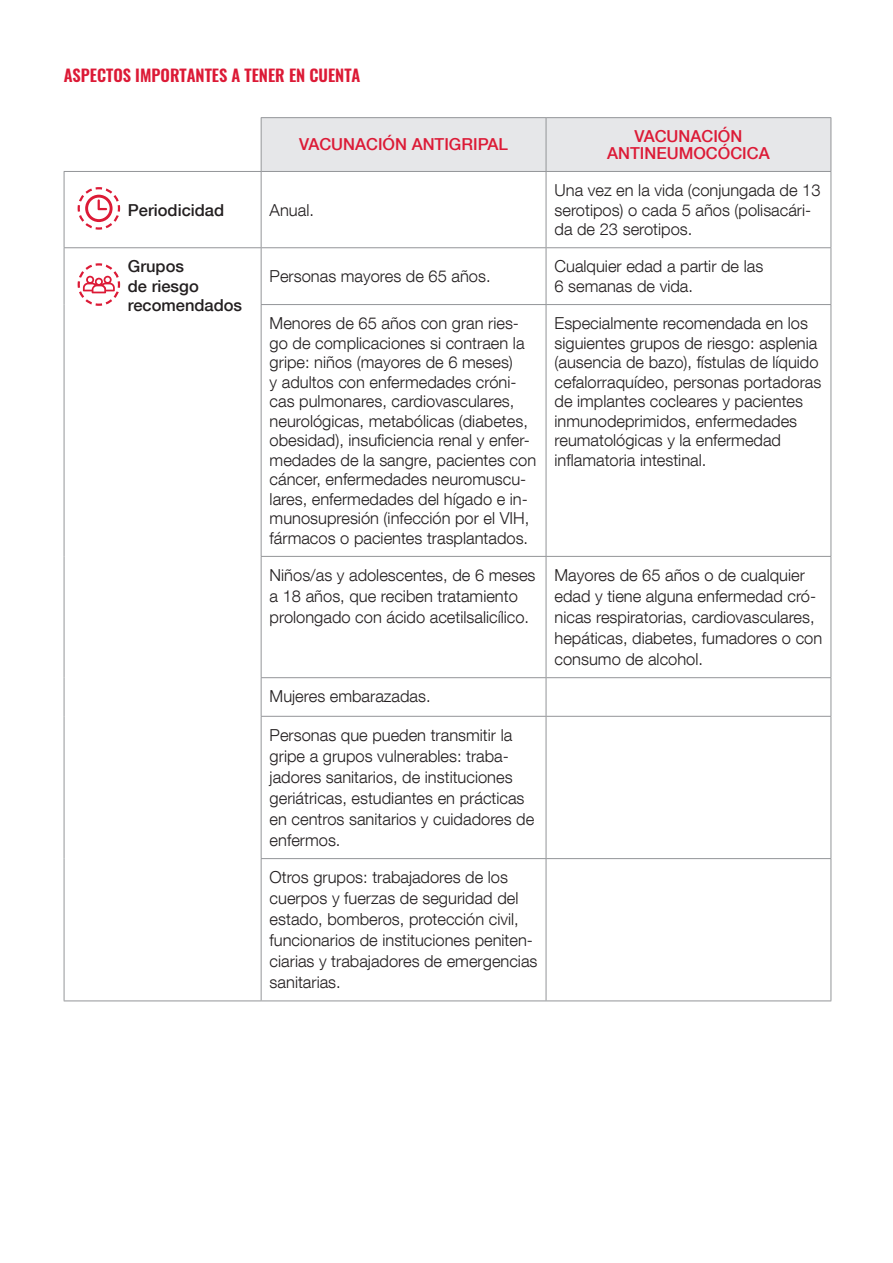
<style>
.page{position:relative;width:893px;height:1263px;background:#fff}
.page>*{position:absolute;margin:0;border:0;box-sizing:border-box;transform-origin:0 0}
.PARRAFO_NORMAL{font:300 16.5px/19.5px "Helvetica Neue LT Com";color:#231f20}
.No_Spacing{font:500 16.5px/16.5px "Helvetica Neue LT Com";color:#dc1a36;text-align:center}
.subtitulo_lista_sang{font:500 16.5px/19.5px "Helvetica Neue LT Com";color:#231f20}
.SUBTITULO{font:600 16.5px "Oswald";color:#dc1a36}
</style>
<div class="page">
<div style="left:262px;top:118px;width:569px;height:53px;background:#e6e7e9"></div>
<hr style="left:261px;top:117px;width:285px;height:1px;background:#939598">
<hr style="left:261px;top:118px;width:1px;height:53px;background:#939598">
<hr style="left:546px;top:117px;width:285px;height:1px;background:#939598">
<hr style="left:546px;top:118px;width:1px;height:53px;background:#939598">
<hr style="left:831px;top:118px;width:1px;height:53px;background:#939598">
<hr style="left:64px;top:171px;width:197px;height:1px;background:#939598">
<hr style="left:64px;top:172px;width:1px;height:75px;background:#939598">
<hr style="left:261px;top:171px;width:285px;height:1px;background:#939598">
<hr style="left:261px;top:172px;width:1px;height:75px;background:#939598">
<hr style="left:546px;top:171px;width:285px;height:1px;background:#939598">
<hr style="left:546px;top:172px;width:1px;height:75px;background:#939598">
<hr style="left:831px;top:172px;width:1px;height:75px;background:#939598">
<hr style="left:64px;top:247px;width:197px;height:1px;background:#939598">
<hr style="left:64px;top:248px;width:1px;height:57px;background:#939598">
<hr style="left:261px;top:247px;width:285px;height:1px;background:#939598">
<hr style="left:261px;top:248px;width:1px;height:56px;background:#939598">
<hr style="left:546px;top:247px;width:285px;height:1px;background:#939598">
<hr style="left:546px;top:248px;width:1px;height:56px;background:#939598">
<hr style="left:831px;top:248px;width:1px;height:56px;background:#939598">
<hr style="left:64px;top:305px;width:1px;height:251px;background:#939598">
<hr style="left:261px;top:304px;width:285px;height:1px;background:#939598">
<hr style="left:261px;top:305px;width:1px;height:251px;background:#939598">
<hr style="left:546px;top:304px;width:285px;height:1px;background:#939598">
<hr style="left:546px;top:305px;width:1px;height:251px;background:#939598">
<hr style="left:831px;top:305px;width:1px;height:251px;background:#939598">
<hr style="left:64px;top:556px;width:1px;height:122px;background:#939598">
<hr style="left:261px;top:556px;width:285px;height:1px;background:#939598">
<hr style="left:261px;top:557px;width:1px;height:120px;background:#939598">
<hr style="left:546px;top:556px;width:285px;height:1px;background:#939598">
<hr style="left:546px;top:557px;width:1px;height:120px;background:#939598">
<hr style="left:831px;top:557px;width:1px;height:120px;background:#939598">
<hr style="left:64px;top:678px;width:1px;height:38px;background:#939598">
<hr style="left:261px;top:677px;width:285px;height:1px;background:#939598">
<hr style="left:261px;top:678px;width:1px;height:38px;background:#939598">
<hr style="left:546px;top:677px;width:285px;height:1px;background:#939598">
<hr style="left:546px;top:678px;width:1px;height:38px;background:#939598">
<hr style="left:831px;top:678px;width:1px;height:38px;background:#939598">
<hr style="left:64px;top:716px;width:1px;height:143px;background:#939598">
<hr style="left:261px;top:716px;width:285px;height:1px;background:#939598">
<hr style="left:261px;top:717px;width:1px;height:141px;background:#939598">
<hr style="left:546px;top:716px;width:285px;height:1px;background:#939598">
<hr style="left:546px;top:717px;width:1px;height:141px;background:#939598">
<hr style="left:831px;top:717px;width:1px;height:141px;background:#939598">
<hr style="left:64px;top:859px;width:1px;height:141px;background:#939598">
<hr style="left:261px;top:858px;width:285px;height:1px;background:#939598">
<hr style="left:261px;top:859px;width:1px;height:141px;background:#939598">
<hr style="left:546px;top:858px;width:285px;height:1px;background:#939598">
<hr style="left:546px;top:859px;width:1px;height:141px;background:#939598">
<hr style="left:831px;top:859px;width:1px;height:141px;background:#939598">
<hr style="left:64px;top:1000px;width:197px;height:1px;background:#939598">
<hr style="left:261px;top:1000px;width:285px;height:1px;background:#939598">
<hr style="left:546px;top:1000px;width:285px;height:1px;background:#939598">
<svg style="left:77px;top:187px;width:44px;height:43px"></svg>
<svg style="left:77px;top:263px;width:44px;height:43px"></svg>
<p class="SUBTITULO" style="left:64px;top:64px;width:298px">ASPECTOS IMPORTANTES A TENER EN CUENTA</p>
<p class="No_Spacing" style="left:299px;top:136px;width:210px">VACUNACIÓN ANTIGRIPAL</p>
<p class="No_Spacing" style="left:607px;top:128px;width:164px">VACUNACIÓN<br>ANTINEUMOCÓCICA</p>
<p class="subtitulo_lista_sang" style="left:128px;top:200px;width:98px">Periodicidad</p>
<p class="PARRAFO_NORMAL" style="left:270px;top:200px;width:46px">Anual.</p>
<p class="PARRAFO_NORMAL" style="left:555px;top:180px;width:267px">Una vez en la vida (conjungada de 13 serotipos) o cada 5 años (polisacári&shy;da de 23 serotipos.</p>
<p class="subtitulo_lista_sang" style="left:128px;top:256px;width:116px">Grupos<br>de riesgo recomendados</p>
<p class="PARRAFO_NORMAL" style="left:270px;top:266px;width:222px">Personas mayores de 65 años.</p>
<p class="PARRAFO_NORMAL" style="left:555px;top:256px;width:210px">Cualquier edad a partir de las<br>6 semanas de vida.</p>
<p class="PARRAFO_NORMAL" style="left:270px;top:313px;width:268px">Menores de 65 años con gran ries&shy;go de complicaciones si contraen la gripe: niños (mayores de 6 meses)<br>y adultos con enfermedades cróni&shy;cas pulmonares, cardiovasculares, neurológicas, metabólicas (diabetes, obesidad), insuficiencia renal y enfer&shy;medades de la sangre, pacientes con cáncer, enfermedades neuromuscu&shy;lares, enfermedades del hígado e in&shy;munosupresión (infección por el VIH, fármacos o pacientes trasplantados.</p>
<p class="PARRAFO_NORMAL" style="left:555px;top:313px;width:268px">Especialmente recomendada en los siguientes grupos de riesgo: asplenia (ausencia de bazo), fístulas de líquido cefalorraquídeo, personas portadoras de implantes cocleares y pacientes inmunodeprimidos, enfermedades reumatológicas y la enfermedad inflamatoria intestinal.</p>
<p class="PARRAFO_NORMAL" style="left:270px;top:564px;width:267px;line-height:21px">Niños/as y adolescentes, de 6 meses a 18 años, que reciben tratamiento prolongado con ácido acetilsalicílico.</p>
<p class="PARRAFO_NORMAL" style="left:555px;top:564px;width:269px;line-height:21px">Mayores de 65 años o de cualquier edad y tiene alguna enfermedad cró&shy;nicas respiratorias, cardiovasculares, hepáticas, diabetes, fumadores o con consumo de alcohol.</p>
<p class="PARRAFO_NORMAL" style="left:270px;top:686px;width:163px">Mujeres embarazadas.</p>
<p class="PARRAFO_NORMAL" style="left:270px;top:724px;width:266px;line-height:21px">Personas que pueden transmitir la gripe a grupos vulnerables: traba&shy;jadores sanitarios, de instituciones geriátricas, estudiantes en prácticas en centros sanitarios y cuidadores de enfermos.</p>
<p class="PARRAFO_NORMAL" style="left:270px;top:866px;width:269px;line-height:21px">Otros grupos: trabajadores de los cuerpos y fuerzas de seguridad del estado, bomberos, protección civil, funcionarios de instituciones peniten&shy;ciarias y trabajadores de emergencias sanitarias.</p>
</div>
